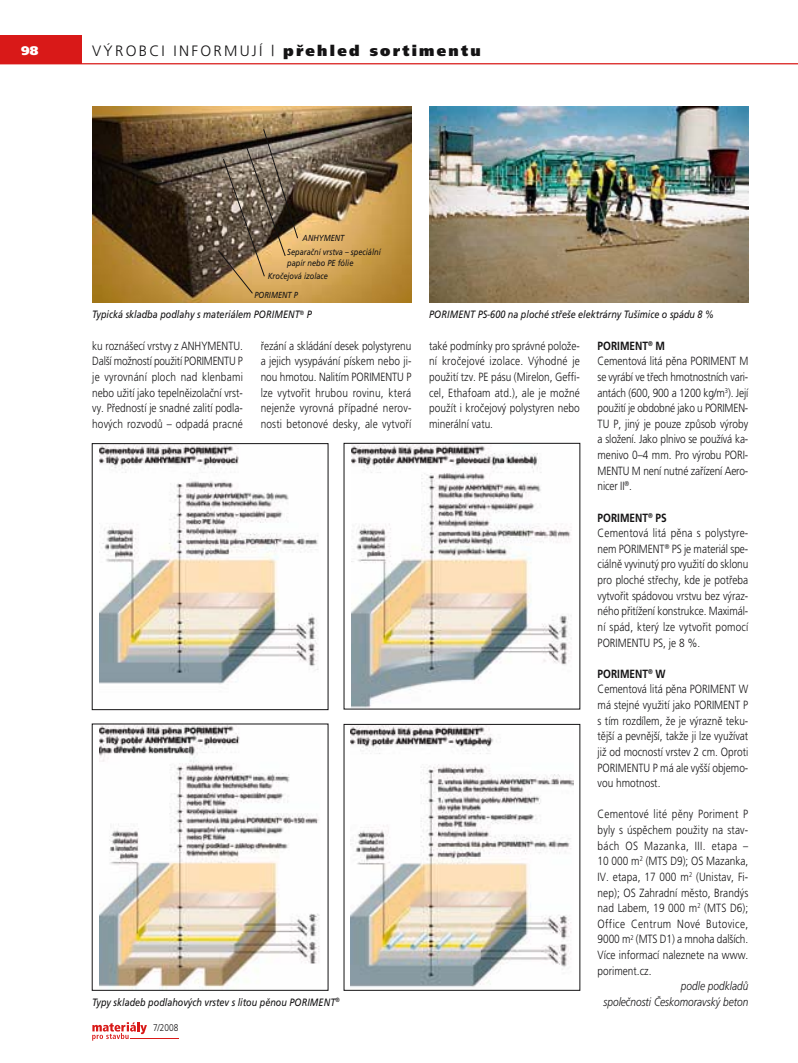
<style>
.page{position:relative;width:798px;height:1063px;background:#fff}
.page>*{position:absolute;margin:0;border:0;box-sizing:border-box;transform-origin:0 0}
.t1{font:15px "Frutiger CE Light";letter-spacing:.15em;color:#141314}
.t2{font:900 12.5px "Frutiger CE Ultra";color:#fff}
.t3{font:11.88px/15.6px "Frutiger CE Light";color:#141314;text-align:justify;scale:.85 1}
.t4{font:italic 11.88px/15.6px "Frutiger CE Light";color:#141314;text-align:right;scale:.85 1}
.t5{font:700 11.88px "Frutiger CE";color:#141314;scale:.85 1}
.t6{font:italic 10.62px "Frutiger CE";color:#141314;scale:.85 1}
.t7{font:9.75px "Frutiger CE Light";color:#141314;scale:.85 1}
.t8{font:italic 8.75px/11.2px "Frutiger CE";color:#141314;scale:.85 1}
.s1{font-family:"Frutiger CE Ultra";font-weight:900}
</style>
<div class="page">
<svg style="left:92px;top:1022px;width:55px;height:19px"></svg>
<hr style="left:130px;top:1039px;width:48px;height:1px;background:#d91918">
<hr style="left:0;top:63px;width:797px;height:1px;background:#d91918">
<div style="left:0;top:35px;width:81px;height:29px;background:#d91918"></div>
<img style="left:429px;top:106px;width:319px;height:197px">
<img style="left:92px;top:106px;width:319px;height:197px">
<img style="left:99px;top:445px;width:118px;height:239px">
<img style="left:99px;top:726px;width:118px;height:263px">
<img style="left:217px;top:128px;width:363px;height:863px">
<p class="t2" style="left:21px;top:43px;width:19px">98</p>
<p class="t1" style="left:92px;top:45px;width:390px">VÝROBCI INFORMUJÍ | <span class="s1">přehled sortimentu</span></p>
<p class="t8" style="left:302px;top:232px;width:51px">ANHYMENT</p>
<p class="t8" style="left:254px;top:267px;width:88px;line-height:18.2px;text-indent:13px">Kročejová izolace<br>PORIMENT P</p>
<p class="t8" style="left:287px;top:246px;width:111px">Separační vrstva – speciální papír nebo PE fólie</p>
<p class="t6" style="left:92px;top:309px;width:259px">Typická skladba podlahy s materiálem PORIMENT<sup>®</sup> P</p>
<p class="t6" style="left:429px;top:309px;width:337px">PORIMENT PS-600 na ploché střeše elektrárny Tušimice o spádu 8 %</p>
<p class="t3" style="left:92px;top:339px;width:179px">ku roznášecí vrstvy z ANHYMENTU.<br>Další možností použití PORIMENTU P je vyrovnání ploch nad klenbami nebo užití jako tepelněizolační vrst&shy;vy. Předností je snadné zalití podla&shy;hových rozvodů – odpadá pracné</p>
<p class="t3" style="left:260px;top:339px;width:179px">řezání a skládání desek polystyrenu a jejich vysypávání pískem nebo ji&shy;nou hmotou. Nalitím PORIMENTU P lze vytvořit hrubou rovinu, která nejenže vyrovná případné nerov&shy;nosti betonové desky, ale vytvoří</p>
<p class="t3" style="left:429px;top:339px;width:179px">také podmínky pro správné polože&shy;ní kročejové izolace. Výhodné je použití tzv. PE pásu (Mirelon, Geffi&shy;cel, Ethafoam atd.), ale je možné použít i kročejový polystyren nebo minerální vatu.</p>
<p class="t5" style="left:597px;top:339px;width:81px">PORIMENT<sup>®</sup> M</p>
<p class="t3" style="left:597px;top:355px;width:179px">Cementová litá pěna PORIMENT M se vyrábí ve třech hmotnostních vari&shy;antách (600, 900 a 1200 kg/m<sup>3</sup>). Její použití je obdobné jako u PORIMEN-TU P, jiný je pouze způsob výroby a složení. Jako plnivo se používá ka&shy;menivo 0–4 mm. Pro výrobu PORI-MENTU M není nutné zařízení Aero&shy;nicer II<sup>®</sup>.</p>
<p class="t5" style="left:597px;top:511px;width:83px">PORIMENT<sup>®</sup> PS</p>
<p class="t3" style="left:597px;top:527px;width:179px">Cementová litá pěna s polystyre&shy;nem PORIMENT<sup>®</sup> PS je materiál spe&shy;ciálně vyvinutý pro využití do sklonu pro ploché střechy, kde je potřeba vytvořit spádovou vrstvu bez výraz&shy;ného přitížení konstrukce. Maximál&shy;ní spád, který lze vytvořit pomocí PORIMENTU PS, je 8 %.</p>
<p class="t5" style="left:597px;top:667px;width:82px">PORIMENT<sup>®</sup> W</p>
<p class="t3" style="left:597px;top:683px;width:179px">Cementová litá pěna PORIMENT W má stejné využití jako PORIMENT P s tím rozdílem, že je výrazně teku&shy;tější a pevnější, takže ji lze využívat již od mocností vrstev 2 cm. Oproti PORIMENTU P má ale vyšší objemo&shy;vou hmotnost.</p>
<p class="t3" style="left:597px;top:808px;width:179px">Cementové lité pěny Poriment P byly s úspěchem použity na stav&shy;bách OS Mazanka, III. etapa – 10 000 m<sup>2</sup> (MTS D9); OS Mazanka, IV. etapa, 17 000 m<sup>2</sup> (Unistav, Fi&shy;nep); OS Zahradní město, Brandýs nad Labem, 19 000 m<sup>2</sup> (MTS D6); Office Centrum Nové Butovice, 9000 m<sup>2</sup> (MTS D1) a mnoha dalších.<br>Více informací naleznete na www. poriment.cz.</p>
<p class="t4" style="left:603px;top:978px;width:172px">podle podkladů<br>společnosti Českomoravský beton</p>
<p class="t6" style="left:92px;top:996px;width:292px">Typy skladeb podlahových vrstev s litou pěnou PORIMENT<sup>®</sup></p>
<p class="t7" style="left:153px;top:1024px;width:31px">7/2008</p>
</div>
